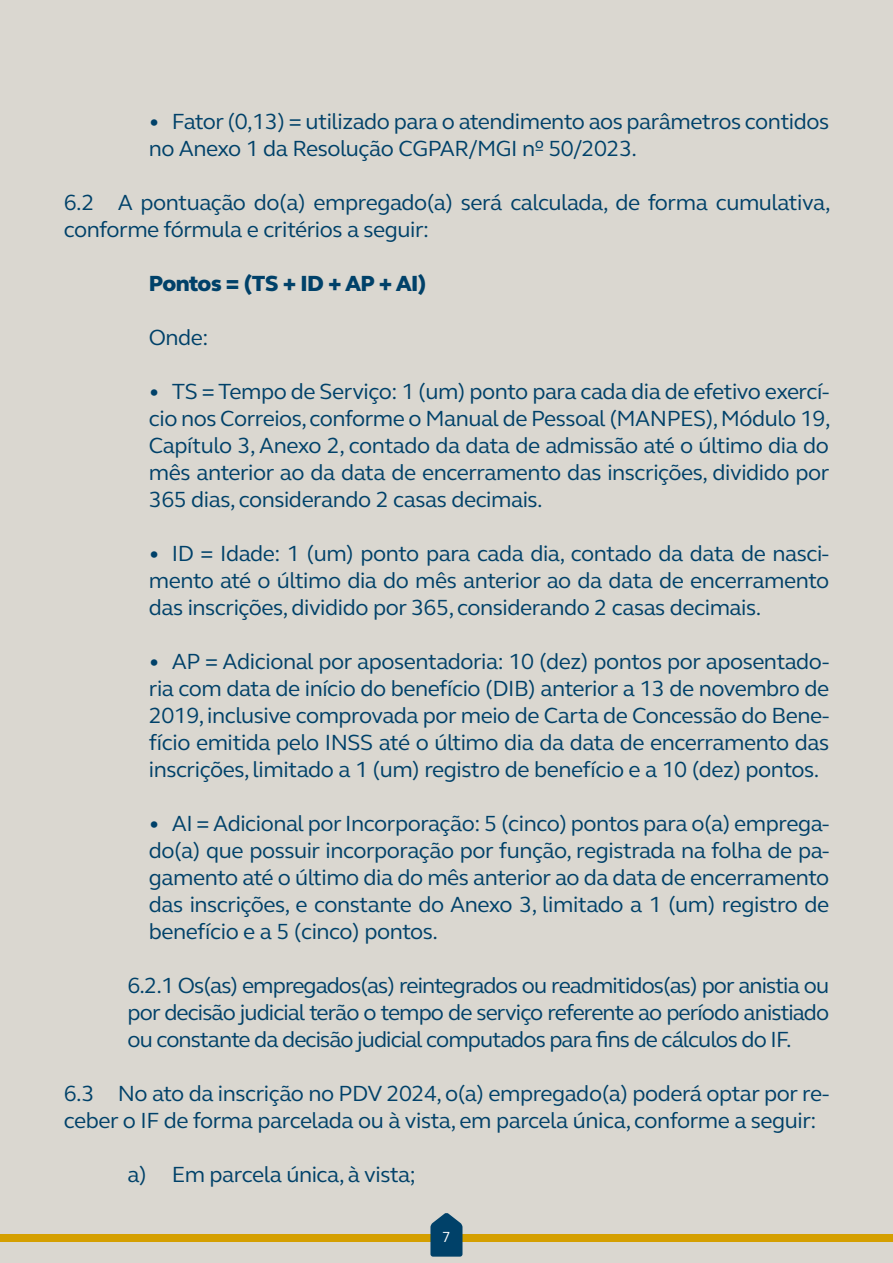
<style>
.page{position:relative;width:893px;height:1263px;background:#fff}
.page>*{position:absolute;margin:0;border:0;box-sizing:border-box;transform-origin:0 0}
.t1{font:22.5px/27px "FS Elliot";letter-spacing:-.02em;color:#004169;text-align:justify}
.t2{font:800 22.5px "FS Elliot";letter-spacing:-.02em;color:#004169}
.t3{font:15px "FS Elliot";color:#fff}
</style>
<div class="page">
<div style="left:1px;top:0;width:892px;height:1263px;background:#dad7d0"></div>
<div style="left:1px;top:1234px;width:892px;height:8px;background:#d49f00"></div>
<svg style="left:430px;top:1213px;width:32px;height:43px"></svg>
<p class="t1" style="left:149px;top:107px;width:682px">• Fator (0,13) = utilizado para o atendimento aos parâmetros contidos no Anexo 1 da Resolução CGPAR/MGI nº 50/2023.</p>
<p class="t1" style="left:64px;top:188px;width:768px">6.2 A pontuação do(a) empregado(a) será calculada, de forma cumulativa, conforme fórmula e critérios a seguir:</p>
<p class="t2" style="left:149px;top:268px;width:279px">Pontos = (TS + ID + AP + AI)</p>
<p class="t1" style="left:149px;top:323px;width:61px">Onde:</p>
<p class="t1" style="left:149px;top:377px;width:683px">• TS = Tempo de Serviço: 1 (um) ponto para cada dia de efetivo exercí&shy;cio nos Correios, conforme o Manual de Pessoal (MANPES), Módulo 19, Capítulo 3, Anexo 2, contado da data de admissão até o último dia do mês anterior ao da data de encerramento das inscrições, dividido por 365 dias, considerando 2 casas decimais.</p>
<p class="t1" style="left:149px;top:539px;width:682px">• ID = Idade: 1 (um) ponto para cada dia, contado da data de nasci&shy;mento até o último dia do mês anterior ao da data de encerramento das inscrições, dividido por 365, considerando 2 casas decimais.</p>
<p class="t1" style="left:149px;top:647px;width:682px">• AP = Adicional por aposentadoria: 10 (dez) pontos por aposentado&shy;ria com data de início do benefício (DIB) anterior a 13 de novembro de 2019, inclusive comprovada por meio de Carta de Concessão do Bene&shy;fício emitida pelo INSS até o último dia da data de encerramento das inscrições, limitado a 1 (um) registro de benefício e a 10 (dez) pontos.</p>
<p class="t1" style="left:149px;top:809px;width:682px">• AI = Adicional por Incorporação: 5 (cinco) pontos para o(a) emprega&shy;do(a) que possuir incorporação por função, registrada na folha de pa&shy;gamento até o último dia do mês anterior ao da data de encerramento das inscrições, e constante do Anexo 3, limitado a 1 (um) registro de benefício e a 5 (cinco) pontos.</p>
<p class="t1" style="left:128px;top:971px;width:703px">6.2.1 Os(as) empregados(as) reintegrados ou readmitidos(as) por anistia ou por decisão judicial terão o tempo de serviço referente ao período anistiado ou constante da decisão judicial computados para fins de cálculos do IF.</p>
<p class="t1" style="left:64px;top:1079px;width:767px">6.3 No ato da inscrição no PDV 2024, o(a) empregado(a) poderá optar por re&shy;ceber o IF de forma parcelada ou à vista, em parcela única, conforme a seguir:</p>
<p class="t1" style="left:128px;top:1160px;width:290px">a) Em parcela única, à vista;</p>
<p class="t3" style="left:442px;top:1227px;width:10px">7</p>
</div>
